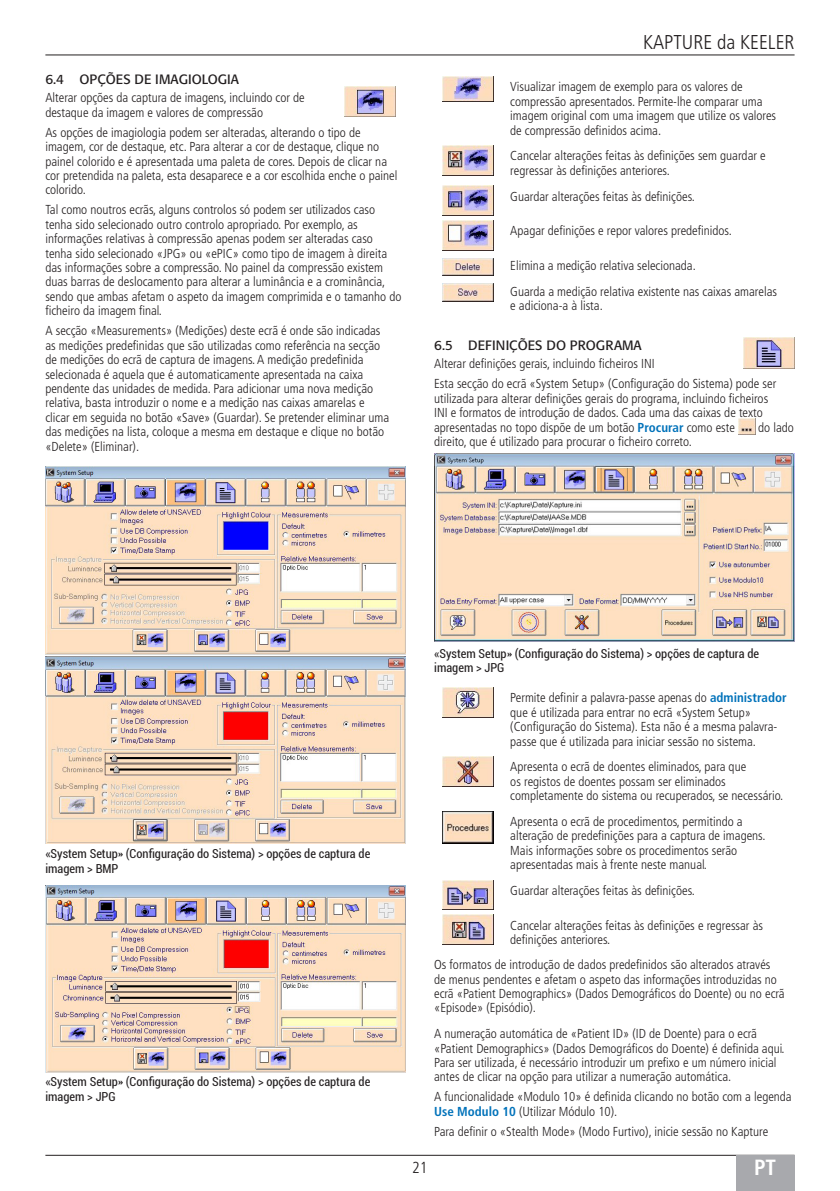
<style>
.page{position:relative;width:840px;height:1191px;background:#fff}
.page>*{position:absolute;margin:0;border:0;box-sizing:border-box;transform-origin:0 0}
.t1{font:700 condensed 22px "Frutiger LT Pro";color:#fff}
.t2{font:300 condensed 20px "Frutiger LT Pro";color:#231f20}
.t3{font:300 condensed 16px "Frutiger LT Pro";color:#231f20}
.t4{font:13.4px "Formata BQ";color:#231f20}
.Body_text{font:300 condensed 13px/14.4px "Frutiger LT Pro";color:#231f20}
.Table_text{font:300 condensed 13px/14.4px "Frutiger LT Pro";color:#231f20}
.t5{font:condensed 12.4px/14.4px "Roboto";color:#231f20}
.s1{font-weight:700;color:#0072ba}
</style>
<div class="page">
<hr style="left:45px;top:1155px;width:749px;height:1px;background:#231f20">
<div style="left:735px;top:1155px;width:59px;height:36px;background:#a8a9ad"></div>
<hr style="left:45px;top:55px;width:749px;height:1px;background:#231f20">
<img style="left:344px;top:86px;width:51px;height:31px">
<img style="left:45px;top:656px;width:360px;height:187px">
<img style="left:45px;top:466px;width:360px;height:188px">
<img style="left:45px;top:885px;width:360px;height:187px">
<img style="left:442px;top:77px;width:51px;height:25px">
<img style="left:442px;top:146px;width:51px;height:29px">
<img style="left:442px;top:186px;width:51px;height:29px">
<img style="left:442px;top:220px;width:51px;height:30px">
<img style="left:442px;top:258px;width:51px;height:18px">
<img style="left:442px;top:284px;width:51px;height:17px">
<img style="left:743px;top:337px;width:51px;height:31px">
<img style="left:738px;top:419px;width:16px;height:15px">
<img style="left:442px;top:687px;width:51px;height:30px">
<img style="left:442px;top:756px;width:51px;height:30px">
<img style="left:442px;top:811px;width:51px;height:32px">
<img style="left:442px;top:880px;width:51px;height:29px">
<img style="left:442px;top:914px;width:51px;height:31px">
<img style="left:434px;top:454px;width:360px;height:188px">
<p class="t4" style="left:45px;top:72px;width:195px">6.4 OPÇÕES DE IMAGIOLOGIA</p>
<p class="Body_text" style="left:45px;top:91px;width:261px">Alterar opções da captura de imagens, incluindo cor de destaque da imagem e valores de compressão</p>
<p class="Body_text" style="left:45px;top:125px;width:353px">As opções de imagiologia podem ser alteradas, alterando o tipo de imagem, cor de destaque, etc. Para alterar a cor de destaque, clique no painel colorido e é apresentada uma paleta de cores. Depois de clicar na cor pretendida na paleta, esta desaparece e a cor escolhida enche o painel colorido.</p>
<p class="Body_text" style="left:45px;top:203px;width:357px">Tal como noutros ecrãs, alguns controlos só podem ser utilizados caso tenha sido selecionado outro controlo apropriado. Por exemplo, as informações relativas à compressão apenas podem ser alteradas caso tenha sido selecionado «JPG» ou «ePIC» como tipo de imagem à direita das informações sobre a compressão. No painel da compressão existem duas barras de deslocamento para alterar a luminância e a crominância, sendo que ambas afetam o aspeto da imagem comprimida e o tamanho do ficheiro da imagem final.</p>
<p class="Body_text" style="left:45px;top:324px;width:345px">A secção «Measurements» (Medições) deste ecrã é onde são indicadas as medições predefinidas que são utilizadas como referência na secção de medições do ecrã de captura de imagens. A medição predefinida selecionada é aquela que é automaticamente apresentada na caixa pendente das unidades de medida. Para adicionar uma nova medição relativa, basta introduzir o nome e a medição nas caixas amarelas e clicar em seguida no botão «Save» (Guardar). Se pretender eliminar uma das medições na lista, coloque a mesma em destaque e clique no botão «Delete» (Eliminar).</p>
<h2 class="t2" style="left:642px;top:31px;width:153px">KAPTURE da KEELER</h2>
<p class="Table_text" style="left:510px;top:80px;width:267px">Visualizar imagem de exemplo para os valores de compressão apresentados. Permite-lhe comparar uma imagem original com uma imagem que utilize os valores de compressão definidos acima.</p>
<p class="Table_text" style="left:510px;top:149px;width:257px">Cancelar alterações feitas às definições sem guardar e regressar às definições anteriores.</p>
<p class="Table_text" style="left:510px;top:189px;width:186px">Guardar alterações feitas às definições.</p>
<p class="Table_text" style="left:510px;top:224px;width:223px">Apagar definições e repor valores predefinidos.</p>
<p class="Table_text" style="left:510px;top:258px;width:187px">Elimina a medição relativa selecionada.</p>
<p class="Table_text" style="left:510px;top:284px;width:268px">Guarda a medição relativa existente nas caixas amarelas e adiciona-a à lista.</p>
<p class="t4" style="left:434px;top:337px;width:209px">6.5 DEFINIÇÕES DO PROGRAMA</p>
<p class="Body_text" style="left:434px;top:357px;width:222px">Alterar definições gerais, incluindo ficheiros INI</p>
<p class="Body_text" style="left:434px;top:377px;width:343px">Esta secção do ecrã «System Setup» (Configuração do Sistema) pode ser utilizada para alterar definições gerais do programa, incluindo ficheiros INI e formatos de introdução de dados. Cada uma das caixas de texto apresentadas no topo dispõe de um botão <span class="s1">Procurar</span> como este</p>
<p class="Body_text" style="left:757px;top:420px;width:37px">do lado</p>
<p class="Body_text" style="left:434px;top:434px;width:259px">direito, que é utilizado para procurar o ficheiro correto.</p>
<p class="t5" style="left:45px;top:846px;width:326px">«System Setup» (Configuração do Sistema) &gt; opções de captura de imagem &gt; BMP</p>
<p class="t5" style="left:45px;top:1074px;width:326px">«System Setup» (Configuração do Sistema) &gt; opções de captura de imagem &gt; JPG</p>
<p class="t5" style="left:434px;top:645px;width:326px">«System Setup» (Configuração do Sistema) &gt; opções de captura de imagem &gt; JPG</p>
<p class="Table_text" style="left:510px;top:691px;width:277px">Permite definir a palavra-passe apenas do <span class="s1">administrador </span>que é utilizada para entrar no ecrã «System Setup» (Configuração do Sistema). Esta não é a mesma palavra&shy;passe que é utilizada para iniciar sessão no sistema.</p>
<p class="Table_text" style="left:510px;top:760px;width:274px">Apresenta o ecrã de doentes eliminados, para que<br>os registos de doentes possam ser eliminados completamente do sistema ou recuperados, se necessário.</p>
<p class="Table_text" style="left:510px;top:814px;width:256px">Apresenta o ecrã de procedimentos, permitindo a alteração de predefinições para a captura de imagens.<br>Mais informações sobre os procedimentos serão apresentadas mais à frente neste manual.</p>
<p class="Table_text" style="left:510px;top:883px;width:186px">Guardar alterações feitas às definições.</p>
<p class="Table_text" style="left:510px;top:918px;width:254px">Cancelar alterações feitas às definições e regressar às definições anteriores.</p>
<p class="Table_text" style="left:434px;top:957px;width:352px">Os formatos de introdução de dados predefinidos são alterados através de menus pendentes e afetam o aspeto das informações introduzidas no ecrã «Patient Demographics» (Dados Demográficos do Doente) ou no ecrã «Episode» (Episódio).</p>
<p class="Body_text" style="left:434px;top:1026px;width:352px">A numeração automática de «Patient ID» (ID de Doente) para o ecrã «Patient Demographics» (Dados Demográficos do Doente) é definida aqui.<br>Para ser utilizada, é necessário introduzir um prefixo e um número inicial antes de clicar na opção para utilizar a numeração automática.</p>
<p class="Body_text" style="left:434px;top:1090px;width:359px">A funcionalidade «Modulo 10» é definida clicando no botão com a legenda<br><span class="s1">Use Modulo 10</span> (Utilizar Módulo 10).</p>
<p class="Body_text" style="left:434px;top:1124px;width:335px">Para definir o «Stealth Mode» (Modo Furtivo), inicie sessão no Kapture</p>
<p class="t3" style="left:412px;top:1157px;width:17px">21</p>
<h1 class="t1" style="left:753px;top:1154px;width:24px">PT</h1>
</div>
